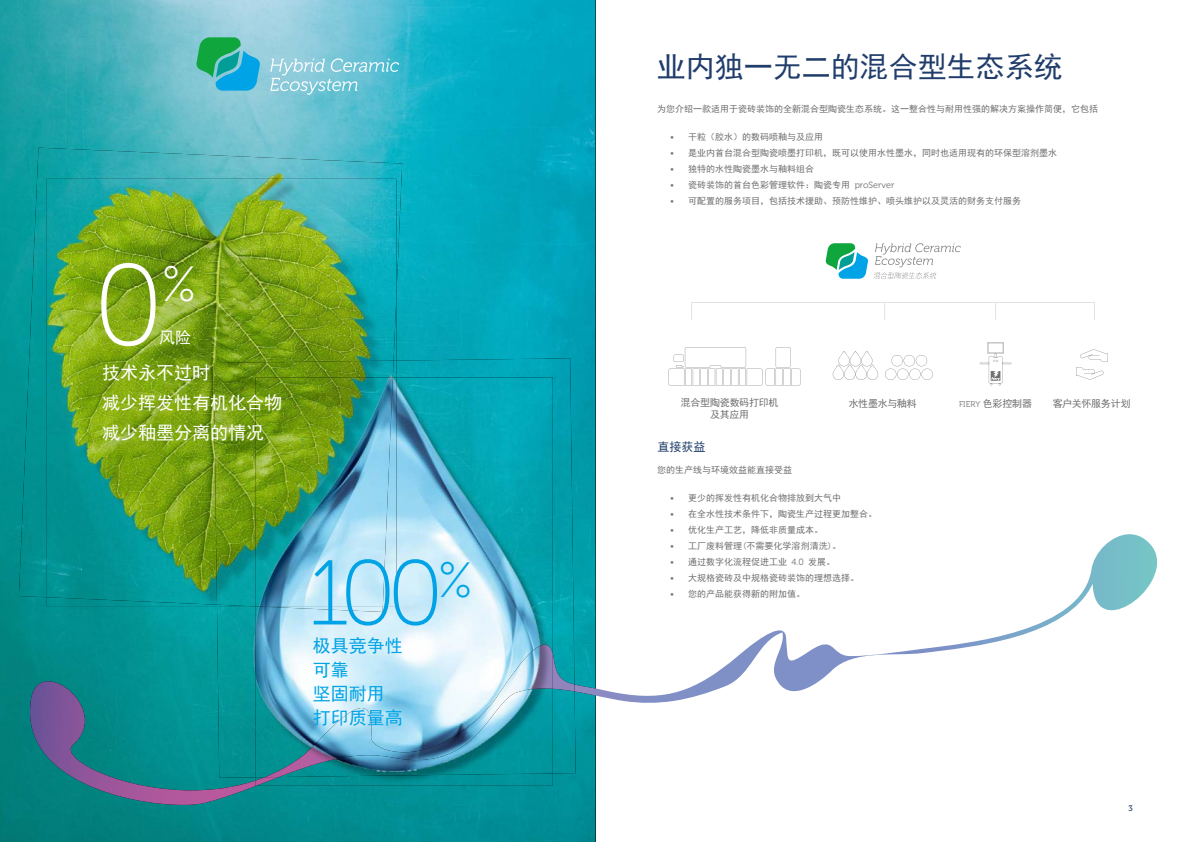
<style>
.page{position:relative;width:1191px;height:842px;background:#fff}
.page>*{position:absolute;margin:0;border:0;box-sizing:border-box;transform-origin:0 0}
.t1{font:115.1px "Museo 100";color:#fff}
.t2{font:91.7px "Museo 100";color:#00a3e5}
.t3{font:49.6px "Museo 100";color:#fff}
.t4{font:29px "Sim Hei";color:#203d6b}
.t5{font:18px/30px "Sim Hei";color:#fff}
.t6{font:18px/24px "Sim Hei";color:#00a3e5}
.t7{font:16px "Sim Hei";color:#fff}
.t8{font:12px "Sim Hei";color:#203d6b}
.t9{font:10px/12px "Sim Hei";letter-spacing:-.025em;color:#706f6f;text-align:center}
.t10{font:9px "Sim Hei";color:#706f6f}
.t11{font:8.3px "Museo 300";letter-spacing:.005em;color:#706f6f}
.t12{font:8px "Museo 500";color:#203d6b}
.s1{font-family:"Museo 300"}
.s2{font-family:"Sim Hei";font-size:10px}
</style>
<div class="page">
<img style="left:0;top:0;width:595px;height:842px">
<svg style="left:23px;top:534px;width:1135px;height:271px"></svg>
<svg style="left:979px;top:342px;width:32px;height:43px"></svg>
<svg style="left:1076px;top:349px;width:31px;height:31px"></svg>
<svg style="left:691px;top:302px;width:404px;height:18px"></svg>
<svg style="left:832px;top:351px;width:46px;height:29px"></svg>
<svg style="left:885px;top:355px;width:47px;height:25px"></svg>
<img style="left:279px;top:777px;width:274px;height:9px">
<img style="left:255px;top:777px;width:24px;height:9px">
<img style="left:402px;top:358px;width:173px;height:415px">
<img style="left:553px;top:653px;width:21px;height:38px">
<img style="left:217px;top:606px;width:38px;height:172px">
<img style="left:255px;top:377px;width:298px;height:400px">
<img style="left:265px;top:645px;width:288px;height:132px">
<img style="left:47px;top:605px;width:170px;height:2px">
<img style="left:19px;top:148px;width:383px;height:449px">
<img style="left:267px;top:607px;width:116px;height:5px">
<img style="left:47px;top:179px;width:349px;height:426px">
<img style="left:214px;top:361px;width:179px;height:245px">
<img style="left:255px;top:377px;width:138px;height:230px">
<svg style="left:196px;top:37px;width:64px;height:54px;background:#37b1ab"></svg>
<svg style="left:270px;top:58px;width:129px;height:37px;background:#85ccdb"></svg>
<svg style="left:668px;top:347px;width:132px;height:39px"></svg>
<svg style="left:825px;top:243px;width:136px;height:36px"></svg>
<h1 class="t1" style="left:94px;top:244px;width:70px">0</h1>
<h3 class="t3" style="left:161px;top:258px;width:37px">%</h3>
<h3 class="t7" style="left:159px;top:329px;width:33px">风险</h3>
<h3 class="t5" style="left:102px;top:358px;width:182px">技术永不过时<br>减少挥发性有机化合物减少釉墨分离的情况</h3>
<h2 class="t2" style="left:308px;top:544px;width:167px">100<sup>%</sup></h2>
<h3 class="t6" style="left:313px;top:633px;width:91px">极具竞争性可靠<br>坚固耐用打印质量高</h3>
<h3 class="t4" style="left:657px;top:52px;width:407px">业内独一无二的混合型生态系统</h3>
<p class="t10" style="left:657px;top:105px;width:442px">为您介绍一款适用于瓷砖装饰的全新混合型陶瓷生态系统。这一整合性与耐用性强的解决方案操作简便，它包括</p>
<p class="t10" style="left:670px;top:133px;width:154px"><span class="s1">•</span> 干粒（胶水）的数码喷釉与及应用</p>
<p class="t10" style="left:670px;top:149px;width:389px"><span class="s1">•</span> 是业内首台混合型陶瓷喷墨打印机，既可以使用水性墨水，同时也适用现有的环保型溶剂墨水</p>
<p class="t10" style="left:670px;top:165px;width:145px"><span class="s1">•</span> 独特的水性陶瓷墨水与釉料组合</p>
<p class="t10" style="left:670px;top:181px;width:226px"><span class="s1">•</span> 瓷砖装饰的首台色彩管理软件：陶瓷专用 <span class="s1">proServer</span></p>
<p class="t10" style="left:670px;top:197px;width:352px"><span class="s1">•</span> 可配置的服务项目，包括技术援助、预防性维护、喷头维护以及灵活的财务支付服务</p>
<p class="t9" style="left:681px;top:397px;width:99px">混合型陶瓷数码打印机及其应用</p>
<p class="t9" style="left:848px;top:397px;width:70px">水性墨水与釉料</p>
<p class="t11" style="left:959px;top:400px;width:75px">FIERY <span class="s2">色彩控制器</span></p>
<p class="t9" style="left:1052px;top:397px;width:79px">客户关怀服务计划</p>
<h3 class="t8" style="left:657px;top:440px;width:49px">直接获益</h3>
<p class="t10" style="left:657px;top:465px;width:136px">您的生产线与环境效益能直接受益</p>
<p class="t10" style="left:670px;top:493px;width:172px"><span class="s1">•</span> 更少的挥发性有机化合物排放到大气中</p>
<p class="t10" style="left:670px;top:509px;width:208px"><span class="s1">•</span> 在全水性技术条件下，陶瓷生产过程更加整合。</p>
<p class="t10" style="left:670px;top:525px;width:154px"><span class="s1">•</span> 优化生产工艺，降低非质量成本。</p>
<p class="t10" style="left:670px;top:541px;width:172px"><span class="s1">•</span> 工厂废料管理(不需要化学溶剂清洗)。</p>
<p class="t10" style="left:670px;top:557px;width:167px"><span class="s1">•</span> 通过数字化流程促进工业 <span class="s1">4.0</span> 发展。</p>
<p class="t10" style="left:670px;top:573px;width:190px"><span class="s1">•</span> 大规格瓷砖及中规格瓷砖装饰的理想选择。</p>
<p class="t10" style="left:670px;top:589px;width:136px"><span class="s1">•</span> 您的产品能获得新的附加值。</p>
<p class="t12" style="left:1128px;top:804px;width:6px">3</p>
</div>
